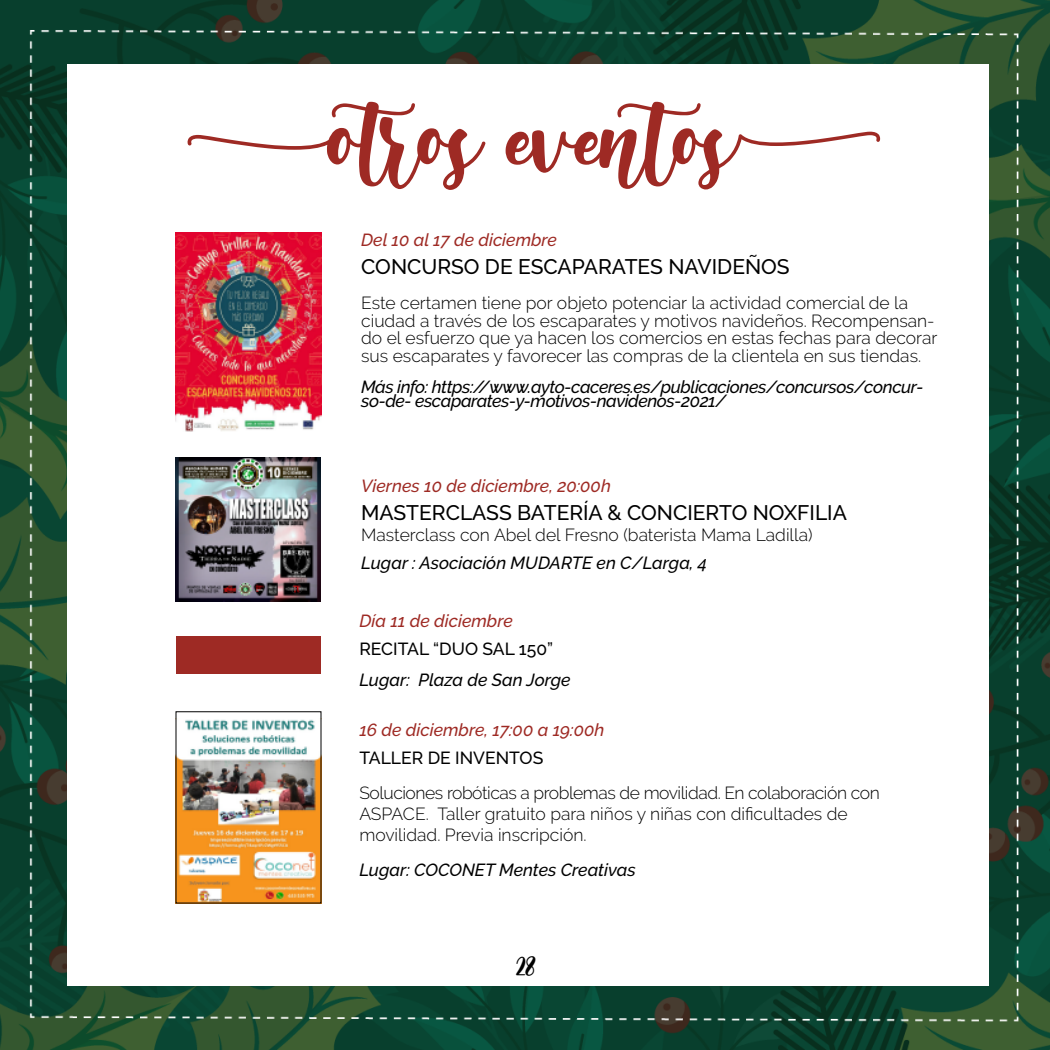
<style>
.page{position:relative;width:1050px;height:1050px;background:#fff}
.page>*{position:absolute;margin:0;border:0;box-sizing:border-box;transform-origin:0 0}
.t1{font:119px "browniescake";letter-spacing:-.025em;color:#9e2a24}
.t2{font:35px "browniescake";color:#000}
.t3{font:500 21px "Raleway";color:#000}
.t4{font:300 17.5px/17.5px "Raleway";color:#000}
.t5{font:italic 500 17.5px/14px "Raleway";letter-spacing:-.025em;color:#000}
.t6{font:italic 500 17.5px "Raleway";color:#9e2a24}
.t7{font:italic 500 17.5px "Raleway";color:#000}
.t8{font:500 17.5px "Raleway";color:#000}
</style>
<div class="page">
<img style="left:0;top:0;width:1050px;height:1050px">
<div style="left:67px;top:64px;width:921px;height:922px;background:#fff"></div>
<img style="left:176px;top:233px;width:145px;height:199px">
<img style="left:176px;top:458px;width:144px;height:144px">
<img style="left:178px;top:719px;width:141px;height:182px">
<div style="left:176px;top:637px;width:144px;height:37px;background:#9e2a24"></div>
<h1 class="t1" style="left:188px;top:73px;width:684px">otros eventos</h1>
<p class="t6" style="left:361px;top:230px;width:197px">Del 10 al 17 de diciembre</p>
<p class="t3" style="left:361px;top:255px;width:430px">CONCURSO DE ESCAPARATES NAVIDEÑOS</p>
<p class="t4" style="left:361px;top:294px;width:578px">Este certamen tiene por objeto potenciar la actividad comercial de la ciudad a través de los escaparates y motivos navideños. Recompensan&shy;do el esfuerzo que ya hacen los comercios en estas fechas para decorar sus escaparates y favorecer las compras de la clientela en sus tiendas.</p>
<p class="t5" style="left:361px;top:380px;width:564px">Más info: https://www.ayto-caceres.es/publicaciones/concursos/concur&shy;so-de- escaparates-y-motivos-navidenos-2021/</p>
<p class="t6" style="left:361px;top:476px;width:251px">Viernes 10 de diciembre, 20:00h</p>
<p class="t3" style="left:361px;top:501px;width:487px">MASTERCLASS BATERÍA &amp; CONCIERTO NOXFILIA</p>
<p class="t4" style="left:361px;top:526px;width:453px">Masterclass con Abel del Fresno (baterista Mama Ladilla)</p>
<p class="t7" style="left:361px;top:553px;width:348px">Lugar : Asociación MUDARTE en C/Larga, 4</p>
<p class="t6" style="left:359px;top:610px;width:155px">Día 11 de diciembre</p>
<p class="t8" style="left:359px;top:638px;width:195px">RECITAL “DUO SAL 150”</p>
<p class="t7" style="left:359px;top:670px;width:213px">Lugar: Plaza de San Jorge</p>
<p class="t6" style="left:359px;top:719px;width:247px">16 de diciembre, 17:00 a 19:00h</p>
<p class="t8" style="left:359px;top:747px;width:186px">TALLER DE INVENTOS</p>
<p class="t4" style="left:359px;top:782px;width:522px;line-height:21px">Soluciones robóticas a problemas de movilidad. En colaboración con<br>ASPACE. Taller gratuito para niños y niñas con dificultades de movilidad. Previa inscripción.</p>
<p class="t7" style="left:359px;top:859px;width:278px">Lugar: COCONET Mentes Creativas</p>
<h2 class="t2" style="left:516px;top:944px;width:21px">28</h2>
</div>
